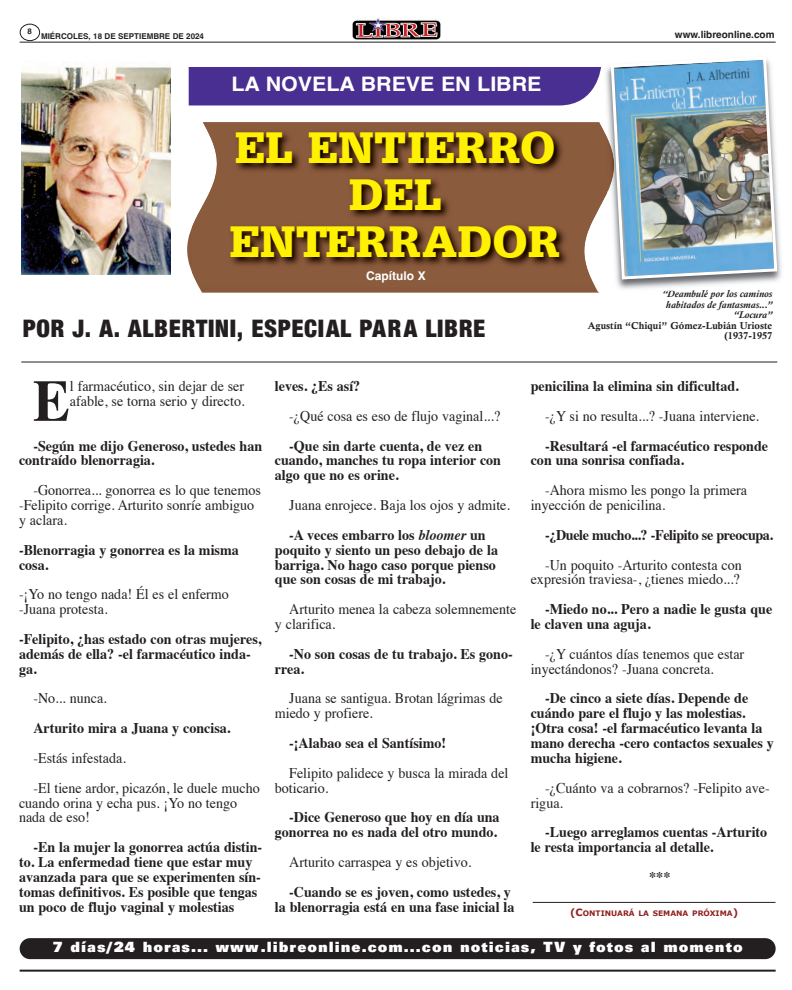
<style>
.page{position:relative;width:792px;height:990px;background:#fff}
.page>*{position:absolute;margin:0;border:0;box-sizing:border-box;transform-origin:0 0}
.t1{font:700 58.5px "Times";color:#231f20;scale:.95 1}
.t2{font:46px/46.7px "Square Serif Black DTC";color:#fff101;text-align:center;scale:1.06 1}
.t3{font:26px "Sans Black Condensed DTC";letter-spacing:.025em;color:#231f20}
.t4{font:700 20px "Helvetica";color:#fff;scale:1.07 1}
.t5{font:15.3px "Univers Ultra Bold DTC";letter-spacing:.065em;color:#fff}
.t6{font:700 14.8px/14.9px "Times";color:#231f20;scale:.95 1}
.t7{font:14.8px/14.9px "Times";color:#231f20;scale:.95 1}
.t8{font:700 14.8px "Times";letter-spacing:-.025em;color:#231f20;scale:.95 1}
.t9{font:700 12px "Helvetica";color:#fff}
.t10{font:italic 700 10px/10.5px "Calisto";color:#231f20;text-align:right}
.t11{font:10px/10.5px "Calis MT Bol";color:#231f20;text-align:right}
.t12{font:700 10px "Helvetica";color:#231f20}
.t13{font:700 8px "Helvetica";color:#231f20}
.t14{font:700 7.5px "Verdana";color:#91211f}
.s1{font-weight:700}
.s2{font-weight:700;font-style:italic}
.s3{font-size:10px}
</style>
<div class="page">
<hr style="left:20px;top:970px;width:756px;height:2px;background:#231f20">
<hr style="left:20px;top:42px;width:756px;height:1px;background:#231f20">
<svg style="left:355px;top:23px;width:86px;height:17px"></svg>
<img style="left:353px;top:18px;width:87px;height:21px">
<svg style="left:20px;top:24px;width:20px;height:17px"></svg>
<div style="left:20px;top:938px;width:756px;height:21px;background:#231f20;border-radius:10px"></div>
<hr style="left:21px;top:362px;width:756px;height:1px;background:#231f20">
<svg style="left:187px;top:227px;width:412px;height:66px;background:#997058"></svg>
<div style="left:189px;top:67px;width:412px;height:38px;background:#4a2f92"></div>
<img style="left:606px;top:67px;width:176px;height:226px">
<img style="left:663px;top:290px;width:32px;height:2px">
<img style="left:607px;top:138px;width:2px;height:53px">
<img style="left:609px;top:59px;width:170px;height:222px">
<img style="left:21px;top:66px;width:150px;height:209px">
<img style="left:192px;top:122px;width:415px;height:165px">
<img style="left:604px;top:119px;width:3px;height:19px">
<img style="left:605px;top:133px;width:2px;height:43px">
<hr style="left:533px;top:902px;width:243px;height:1px;background:#231f20">
<p class="t13" style="left:28px;top:28px;width:6px">8</p>
<p class="t13" style="left:41px;top:33px;width:164px">MIÉRCOLES, 18 DE SEPTIEMBRE DE 2024</p>
<p class="t12" style="left:675px;top:31px;width:101px">www.libreonline.com</p>
<h3 class="t4" style="left:232px;top:75px;width:291px">LA NOVELA BREVE EN LIBRE</h3>
<h2 class="t2" style="left:230px;top:128px;width:314px">EL ENTIERRO<br>DEL<br>ENTERRADOR</h2>
<p class="t9" style="left:366px;top:271px;width:61px">Capítulo X</p>
<h3 class="t3" style="left:23px;top:320px;width:464px">POR J. A. ALBERTINI, ESPECIAL PARA LIBRE</h3>
<p class="t10" style="left:662px;top:289px;width:112px">“Deambulé por los caminos habitados de fantasmas...” “Locura”</p>
<p class="t11" style="left:588px;top:322px;width:186px">Agustín “Chiqui” Gómez-Lubián Urioste (1937-1957</p>
<h1 class="t1" style="left:33px;top:377px;width:41px">E</h1>
<p class="t7" style="left:70px;top:380px;width:185px">l farmacéutico, sin dejar de ser afable, se torna serio y directo.</p>
<p class="t6" style="left:19px;top:439px;width:258px;text-indent:14px">-Según me dijo Generoso, ustedes han contraído blenorragia.</p>
<p class="t7" style="left:19px;top:484px;width:256px;text-indent:14px">-Gonorrea... gonorrea es lo que tenemos -Felipito corrige. Arturito sonríe ambiguo y aclara.</p>
<p class="t6" style="left:19px;top:544px;width:233px">-Blenorragia y gonorrea es la misma cosa.</p>
<p class="t7" style="left:19px;top:588px;width:223px">-¡Yo no tengo nada! Él es el enfermo -Juana protesta.</p>
<p class="t6" style="left:19px;top:633px;width:257px">-Felipito, ¿has estado con otras mujeres, además de ella? -el farmacéutico inda&shy;ga.</p>
<p class="t7" style="left:33px;top:692px;width:79px">-No... nunca.</p>
<p class="t6" style="left:33px;top:722px;width:209px">Arturito mira a Juana y concisa.</p>
<p class="t7" style="left:33px;top:744px;width:240px;line-height:29.7px">-Estás infestada.<br>-El tiene ardor, picazón, le duele mucho</p>
<p class="t7" style="left:19px;top:796px;width:231px">cuando orina y echa pus. ¡Yo no tengo nada de eso!</p>
<p class="t6" style="left:19px;top:841px;width:258px;text-indent:14px">-En la mujer la gonorrea actúa distin&shy;to. La enfermedad tiene que estar muy avanzada para que se experimenten sín&shy;tomas definitivos. Es posible que tengas un poco de flujo vaginal y molestias</p>
<p class="t6" style="left:275px;top:380px;width:91px">leves. ¿Es así?</p>
<p class="t7" style="left:289px;top:410px;width:224px">-¿Qué cosa es eso de flujo vaginal...?</p>
<p class="t6" style="left:275px;top:439px;width:240px;text-indent:14px">-Que sin darte cuenta, de vez en cuando, manches tu ropa interior con algo que no es orine.</p>
<p class="t7" style="left:289px;top:492px;width:234px;line-height:29.7px">Juana enrojece. Baja los ojos y admite. <span class="s1">-A veces embarro los</span> <span class="s2">bloomer</span> <span class="s1">un</span></p>
<p class="t6" style="left:275px;top:544px;width:236px">poquito y siento un peso debajo de la barriga. No hago caso porque pienso que son cosas de mi trabajo.</p>
<p class="t7" style="left:275px;top:603px;width:256px;text-indent:14px">Arturito menea la cabeza solemnemente y clarifica.</p>
<p class="t6" style="left:275px;top:648px;width:252px;text-indent:14px">-No son cosas de tu trabajo. Es gono&shy;rrea.</p>
<p class="t7" style="left:275px;top:692px;width:241px;text-indent:14px">Juana se santigua. Brotan lágrimas de miedo y profiere.</p>
<p class="t6" style="left:289px;top:737px;width:167px">-¡Alabao sea el Santísimo!</p>
<p class="t7" style="left:275px;top:767px;width:247px;text-indent:14px">Felipito palidece y busca la mirada del boticario.</p>
<p class="t6" style="left:275px;top:811px;width:238px;text-align:right">-Dice Generoso que hoy en día una gonorrea no es nada del otro mundo.</p>
<p class="t7" style="left:289px;top:856px;width:193px">Arturito carraspea y es objetivo.</p>
<p class="t6" style="left:275px;top:886px;width:254px;text-align:right">-Cuando se es joven, como ustedes, y<br>la blenorragia está en una fase inicial la</p>
<p class="t6" style="left:531px;top:380px;width:221px">penicilina la elimina sin dificultad.</p>
<p class="t7" style="left:545px;top:410px;width:227px">-¿Y si no resulta...? -Juana interviene.</p>
<p class="t6" style="left:531px;top:439px;width:251px;text-indent:14px">-Resultará -el farmacéutico responde con una sonrisa confiada.</p>
<p class="t7" style="left:531px;top:484px;width:229px;text-indent:14px">-Ahora mismo les pongo la primera inyección de penicilina.</p>
<p class="t8" style="left:545px;top:529px;width:242px">-¿Duele mucho...? -Felipito se preocupa.</p>
<p class="t7" style="left:531px;top:558px;width:224px;text-align:right">-Un poquito -Arturito contesta con expresión traviesa-, ¿tienes miedo...?</p>
<p class="t6" style="left:531px;top:603px;width:256px;text-indent:14px">-Miedo no... Pero a nadie le gusta que le claven una aguja.</p>
<p class="t7" style="left:531px;top:648px;width:226px;text-indent:14px">-¿Y cuántos días tenemos que estar inyectándonos? -Juana concreta.</p>
<p class="t6" style="left:531px;top:692px;width:257px;text-indent:14px">-De cinco a siete días. Depende de cuándo pare el flujo y las molestias. ¡Otra cosa! -el farmacéutico levanta la mano derecha -cero contactos sexuales y mucha higiene.</p>
<p class="t7" style="left:531px;top:782px;width:253px;text-indent:14px">-¿Cuánto va a cobrarnos? -Felipito ave&shy;rigua.</p>
<p class="t6" style="left:531px;top:826px;width:251px;text-indent:14px">-Luego arreglamos cuentas -Arturito le resta importancia al detalle.</p>
<p class="t6" style="left:649px;top:871px;width:24px">***</p>
<p class="t14" style="left:570px;top:908px;width:169px"><span class="s3">(C</span>ONTINUARÁ LA SEMANA PRÓXIMA<span class="s3">)</span></p>
<p class="t5" style="left:53px;top:942px;width:692px">7 días/24 horas... www.libreonline.com...con noticias, TV y fotos al momento</p>
</div>
